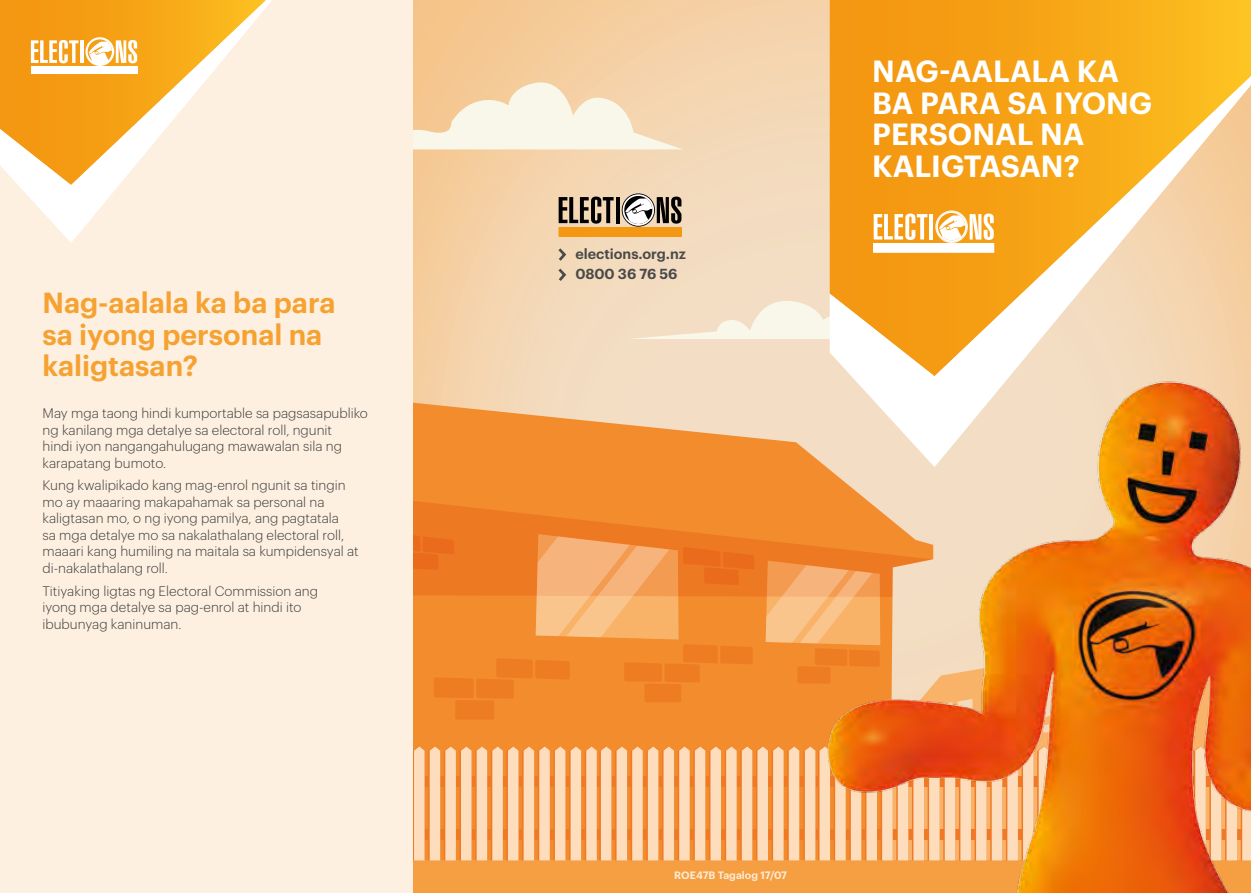
<style>
.page{position:relative;width:1251px;height:893px;background:#fff}
.page>*{position:absolute;margin:0;border:0;box-sizing:border-box;transform-origin:0 0}
.t1{font:600 30px/31.5px "Graphik";color:#fff}
.t2{font:600 28.5px/31.5px "Graphik";color:#f6a232}
.t3{font:600 14.25px/20.2px "Graphik";color:#4a4a49}
.t4{font:300 13.5px/16.5px "Graphik";color:#3c3c3b}
.t5{font:600 10.5px "Graphik";color:#feebd5}
</style>
<div class="page">
<img style="left:412px;top:0;width:417px;height:402px">
<svg style="left:412px;top:402px;width:316px;height:459px;background:#f29a48"></svg>
<svg style="left:412px;top:477px;width:316px;height:55px;background:#f1882c"></svg>
<svg style="left:412px;top:532px;width:316px;height:188px;background:#f18f3b"></svg>
<div style="left:407px;top:861px;width:843px;height:32px;background:#f59f42"></div>
<svg style="left:412px;top:746px;width:316px;height:114px;background:#f8be89"></svg>
<svg style="left:626px;top:297px;width:102px;height:42px;background:#f3dfc7"></svg>
<svg style="left:412px;top:77px;width:271px;height:72px;background:#f7e3c6"></svg>
<div style="left:0;top:0;width:412px;height:893px;background:#fef0e0"></div>
<svg style="left:829px;top:0;width:421px;height:76px;background:#f7a717"></svg>
<svg style="left:829px;top:76px;width:421px;height:23px;background:#f7a81c"></svg>
<img style="left:728px;top:99px;width:522px;height:794px">
<svg style="left:0;top:0;width:272px;height:243px"></svg>
<svg style="left:31px;top:40px;width:47px;height:23px"></svg>
<hr style="left:80px;top:40px;width:4px;height:23px;background:#fff">
<div style="left:31px;top:66px;width:106px;height:8px;background:#fff"></div>
<svg style="left:85px;top:37px;width:52px;height:29px;background:#fad395"></svg>
<svg style="left:558px;top:193px;width:123px;height:43px;background:#ac8e66"></svg>
<svg style="left:555px;top:245px;width:13px;height:39px"></svg>
<svg style="left:873px;top:214px;width:54px;height:26px"></svg>
<hr style="left:929px;top:214px;width:4px;height:25px;background:#fff">
<div style="left:873px;top:243px;width:120px;height:9px;background:#fff"></div>
<div style="left:873px;top:243px;width:120px;height:10px;border:1px solid #fff"></div>
<svg style="left:935px;top:210px;width:58px;height:33px"></svg>
<h2 class="t2" style="left:43px;top:284px;width:294px">Nag-aalala ka ba para sa iyong personal na kaligtasan?</h2>
<p class="t4" style="left:43px;top:404px;width:327px">May mga taong hindi kumportable sa pagsasapubliko ng kanilang mga detalye sa electoral roll, ngunit<br>hindi iyon nangangahulugang mawawalan sila ng karapatang bumoto.</p>
<p class="t4" style="left:43px;top:476px;width:318px">Kung kwalipikado kang mag-enrol ngunit sa tingin mo ay maaaring makapahamak sa personal na kaligtasan mo, o ng iyong pamilya, ang pagtatala<br>sa mga detalye mo sa nakalathalang electoral roll, maaari kang humiling na maitala sa kumpidensyal at di-nakalathalang roll.</p>
<p class="t4" style="left:43px;top:582px;width:277px">Titiyaking ligtas ng Electoral Commission ang iyong mga detalye sa pag-enrol at hindi ito ibubunyag kaninuman.</p>
<p class="t3" style="left:575px;top:242px;width:112px">elections.org.nz<br>0800 36 76 56</p>
<h1 class="t1" style="left:872px;top:53px;width:281px">NAG-AALALA KA<br>BA PARA SA IYONG<br>PERSONAL NA<br>KALIGTASAN?</h1>
<p class="t5" style="left:674px;top:867px;width:114px">ROE47B Tagalog 17/07</p>
</div>
